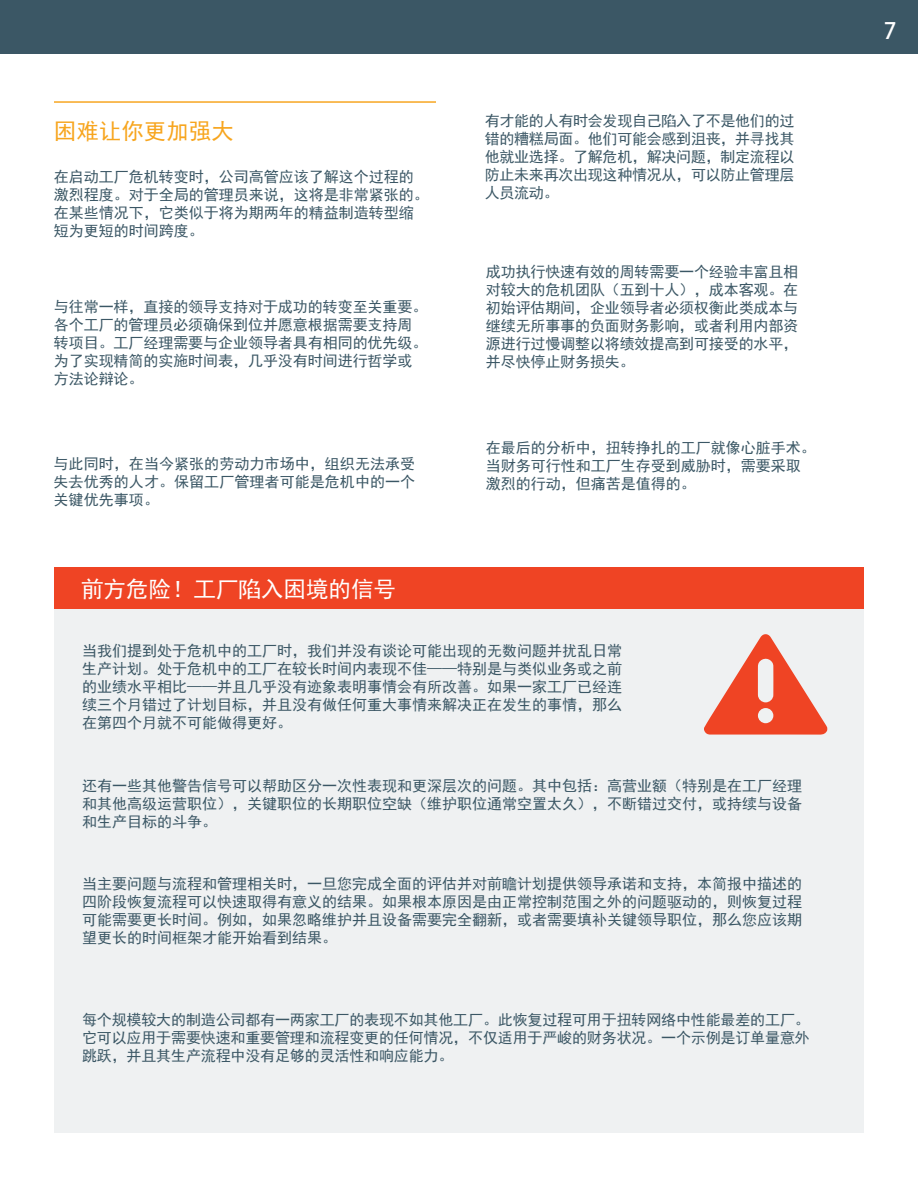
<style>
.page{position:relative;width:918px;height:1188px;background:#fff}
.page>*{position:absolute;margin:0;border:0;box-sizing:border-box;transform-origin:0 0}
.t1{font:22.5px "Sim Hei";color:#fff}
.t2{font:22.5px "Sim Hei";color:#f7a51e}
.t3{font:700 22.5px "Montserrat";color:#fff}
.t4{font:15px/18px "Sim Hei";color:#3b5765;text-align:justify}
</style>
<div class="page">
<div style="left:0;top:0;width:918px;height:54px;background:#3b5765"></div>
<hr style="left:54px;top:101px;width:382px;height:2px;background:#f7a51e">
<div style="left:54px;top:608px;width:810px;height:525px;background:#eff1f2"></div>
<div style="left:54px;top:567px;width:810px;height:41px;background:#ef4424"></div>
<svg style="left:704px;top:634px;width:123px;height:101px"></svg>
<p class="t2" style="left:54px;top:119px;width:182px">困难让你更加强大</p>
<p class="t4" style="left:54px;top:167px;width:377px;text-align:left">在启动工厂危机转变时，公司高管应该了解这个过程的激烈程度。对于全局的管理员来说，这将是非常紧张的。在某些情况下，它类似于将为期两年的精益制造转型缩短为更短的时间跨度。</p>
<p class="t4" style="left:54px;top:298px;width:375px;text-align:left">与往常一样，直接的领导支持对于成功的转变至关重要。各个工厂的管理员必须确保到位并愿意根据需要支持周转项目。工厂经理需要与企业领导者具有相同的优先级。为了实现精简的实施时间表，几乎没有时间进行哲学或方法论辩论。</p>
<p class="t4" style="left:54px;top:454px;width:363px">与此同时，在当今紧张的劳动力市场中，组织无法承受失去优秀的人才。保留工厂管理者可能是危机中的一个关键优先事项。</p>
<p class="t1" style="left:81px;top:577px;width:316px">前方危险！工厂陷入困境的信号</p>
<p class="t4" style="left:485px;top:112px;width:311px">有才能的人有时会发现自己陷入了不是他们的过错的糟糕局面。他们可能会感到沮丧，并寻找其他就业选择。了解危机，解决问题，制定流程以防止未来再次出现这种情况从，可以防止管理层人员流动。</p>
<p class="t4" style="left:486px;top:262px;width:314px">成功执行快速有效的周转需要一个经验丰富且相对较大的危机团队（五到十人），成本客观。在初始评估期间，企业领导者必须权衡此类成本与继续无所事事的负面财务影响，或者利用内部资源进行过慢调整以将绩效提高到可接受的水平，并尽快停止财务损失。</p>
<p class="t4" style="left:486px;top:439px;width:331px;text-align:left">在最后的分析中，扭转挣扎的工厂就像心脏手术。当财务可行性和工厂生存受到威胁时，需要采取激烈的行动，但痛苦是值得的。</p>
<p class="t4" style="left:82px;top:642px;width:542px">当我们提到处于危机中的工厂时，我们并没有谈论可能出现的无数问题并扰乱日常生产计划。处于危机中的工厂在较长时间内表现不佳——特别是与类似业务或之前的业绩水平相比——并且几乎没有迹象表明事情会有所改善。如果一家工厂已经连续三个月错过了计划目标，并且没有做任何重大事情来解决正在发生的事情，那么在第四个月就不可能做得更好。</p>
<p class="t4" style="left:82px;top:777px;width:722px">还有一些其他警告信号可以帮助区分一次性表现和更深层次的问题。其中包括：高营业额（特别是在工厂经理和其他高级运营职位），关键职位的长期职位空缺（维护职位通常空置太久），不断错过交付，或持续与设备和生产目标的斗争。</p>
<p class="t4" style="left:82px;top:875px;width:722px">当主要问题与流程和管理相关时，一旦您完成全面的评估并对前瞻计划提供领导承诺和支持，本简报中描述的四阶段恢复流程可以快速取得有意义的结果。如果根本原因是由正常控制范围之外的问题驱动的，则恢复过程可能需要更长时间。例如，如果忽略维护并且设备需要完全翻新，或者需要填补关键领导职位，那么您应该期望更长的时间框架才能开始看到结果。</p>
<p class="t4" style="left:82px;top:1011px;width:729px">每个规模较大的制造公司都有一两家工厂的表现不如其他工厂。此恢复过程可用于扭转网络中性能最差的工厂。它可以应用于需要快速和重要管理和流程变更的任何情况，不仅适用于严峻的财务状况。一个示例是订单量意外跳跃，并且其生产流程中没有足够的灵活性和响应能力。</p>
<p class="t3" style="left:884px;top:17px;width:14px">7</p>
</div>
